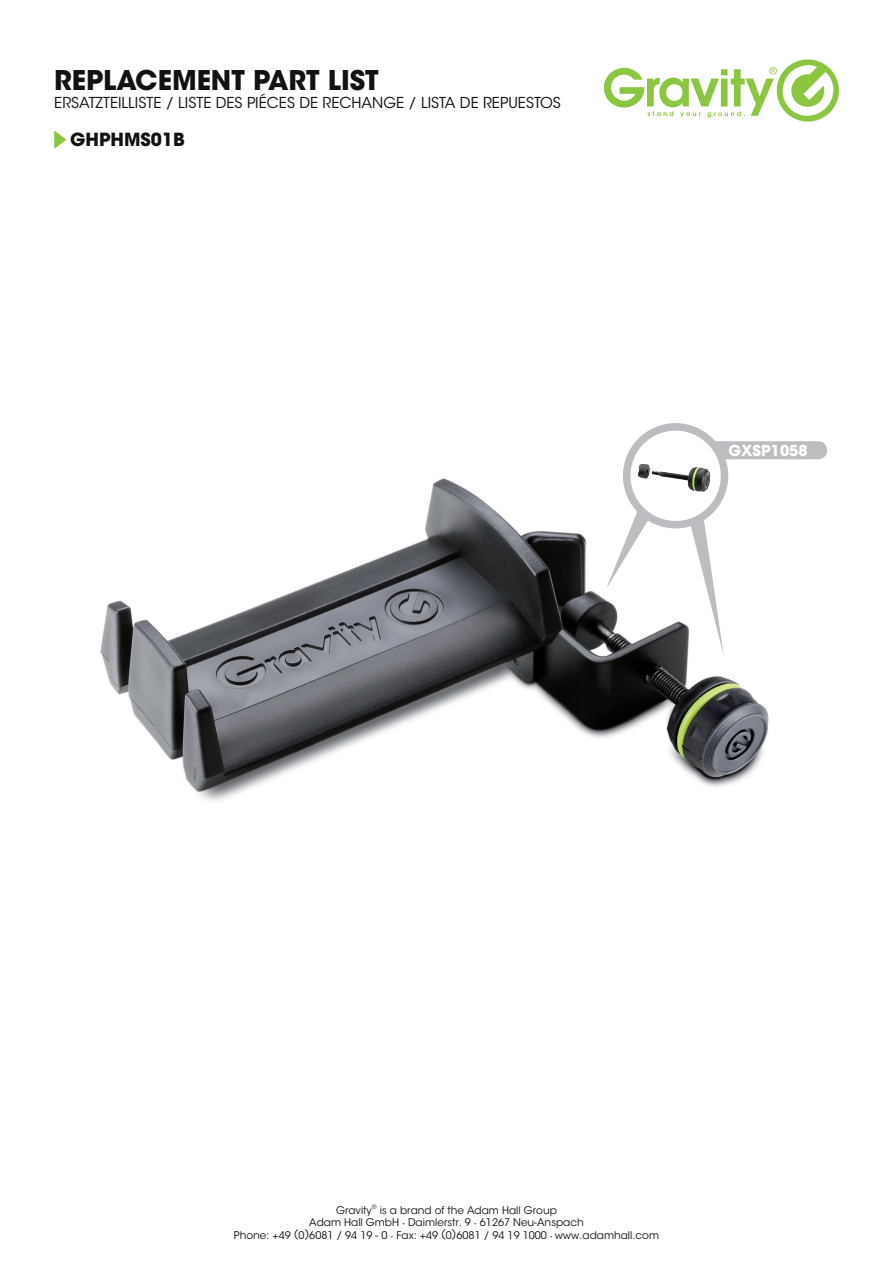
<style>
.page{position:relative;width:893px;height:1263px;background:#fff}
.page>*{position:absolute;margin:0;border:0;box-sizing:border-box;transform-origin:0 0}
.t1{font:700 27px "ITC Avant Garde Std";color:#111211}
.t2{font:700 18px "ITC Avant Garde Std";color:#111211}
.t3{font:15px "ITC Avant Garde Std";color:#111211}
.t4{font:700 15px "ITC Avant Garde Std";color:#fff}
.t5{font:10.5px/12.6px "ITC Avant Garde Std";color:#111211;text-align:center}
.s1{font-size:6px}
</style>
<div class="page">
<img style="left:100px;top:423px;width:719px;height:378px">
<img style="left:627px;top:432px;width:97px;height:87px">
<div style="left:623px;top:423px;width:105px;height:105px;border:8px solid #bbbdc0;border-radius:50%"></div>
<svg style="left:710px;top:441px;width:117px;height:18px;background:#bec0c3"></svg>
<svg style="left:604px;top:59px;width:235px;height:63px"></svg>
<svg style="left:54px;top:131px;width:13px;height:18px"></svg>
<svg style="left:606px;top:509px;width:44px;height:80px"></svg>
<svg style="left:690px;top:516px;width:34px;height:140px"></svg>
<h1 class="t1" style="left:54px;top:63px;width:326px">REPLACEMENT PART LIST</h1>
<h3 class="t3" style="left:54px;top:94px;width:508px">ERSATZTEILLISTE / LISTE DES PIÉCES DE RECHANGE / LISTA DE REPUESTOS</h3>
<h2 class="t2" style="left:70px;top:128px;width:116px">GHPHMS01B</h2>
<h3 class="t4" style="left:728px;top:441px;width:81px">GXSP1058</h3>
<p class="t5" style="left:234px;top:1204px;width:427px">Gravity<sup>®</sup> is a brand of the Adam Hall Group<br>Adam Hall GmbH <span class="s1">•</span> Daimlerstr. 9 <span class="s1">•</span> 61267 Neu-Anspach<br>Phone: +49 (0)6081 / 94 19 - 0 <span class="s1">•</span> Fax: +49 (0)6081 / 94 19 1000 <span class="s1">•</span> www.adamhall.com</p>
</div>
